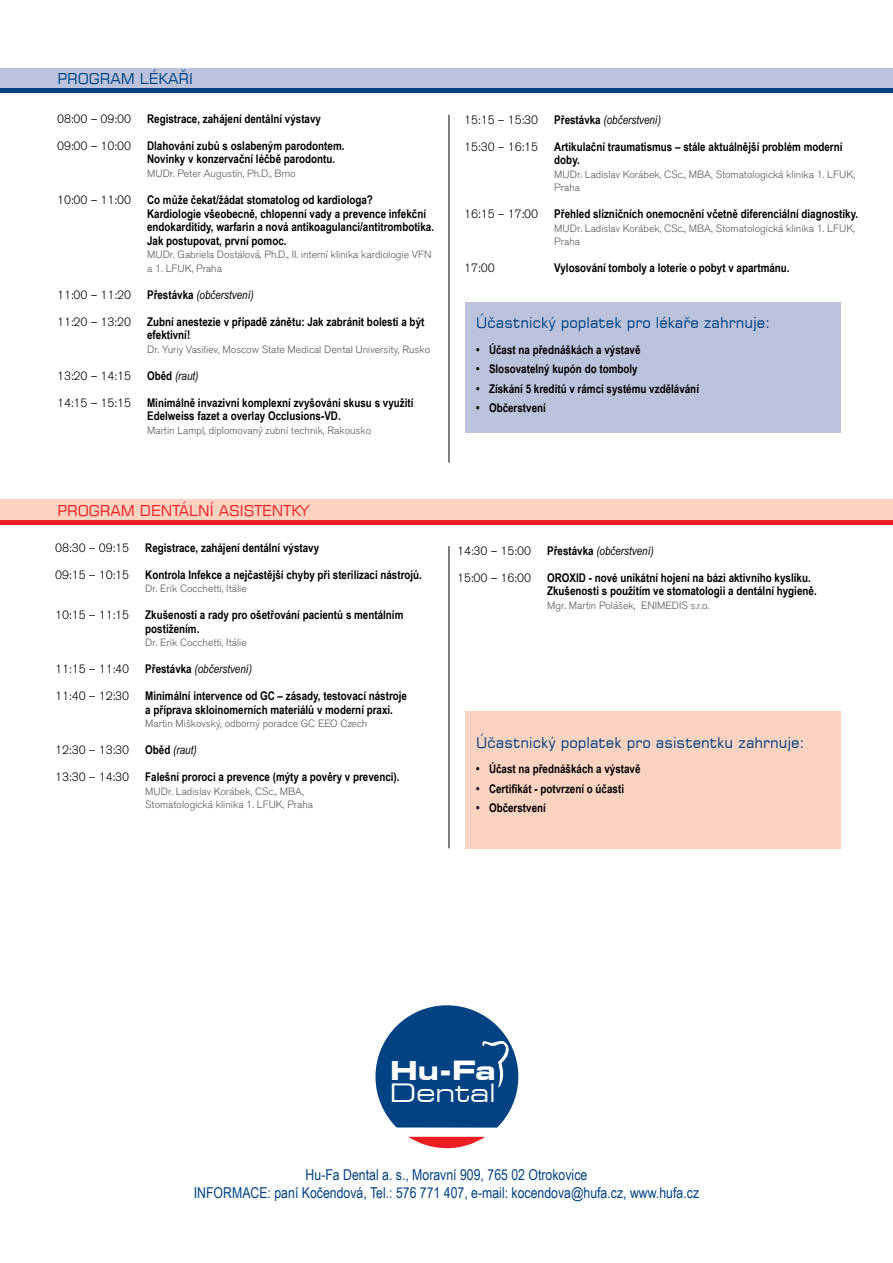
<style>
.page{position:relative;width:893px;height:1263px;background:#fff}
.page>*{position:absolute;margin:0;border:0;box-sizing:border-box;transform-origin:0 0}
.t1{font:700 expanded 26.4px "Square 721 AT";color:#fff}
.t2{font:expanded 25.35px "Square 721 AT";color:#fff}
.t3{font:15px/18px "Arial Narrow";color:#004282;text-align:center}
.t4{font:15px "Square 721 AT";color:#004282}
.t5{font:15px "Square 721 AT";color:#ed1d24}
.t6{font:700 12px/13.5px "Arial Narrow";color:#000}
.t7{font:300 12px "Akzidenz Grotesk CE";color:#000}
.t8{font:italic 12px "Arial Narrow";color:#000}
.t9{font:300 10.5px/13.5px "Akzidenz Grotesk CE";color:#58595b}
.s1{font-weight:700;font-style:normal}
</style>
<div class="page">
<svg style="left:375px;top:1005px;width:143px;height:143px"></svg>
<div style="left:0;top:68px;width:893px;height:20px;background:#bbc3dc"></div>
<div style="left:466px;top:302px;width:375px;height:130px;background:#bbc3dc"></div>
<div style="left:0;top:88px;width:893px;height:5px;background:#004282"></div>
<hr style="left:449px;top:115px;width:1px;height:348px;background:#000">
<div style="left:0;top:500px;width:893px;height:20px;background:#fcd3c1"></div>
<hr style="left:0;top:520px;width:893px;height:4px;background:#ed1d24">
<hr style="left:449px;top:546px;width:1px;height:302px;background:#000">
<div style="left:466px;top:711px;width:375px;height:137px;background:#fcd3c1"></div>
<p class="t4" style="left:57px;top:69px;width:137px">PROGRAM LÉKAŘI</p>
<p class="t7" style="left:57px;top:112px;width:75px">08:00 – 09:00</p>
<p class="t6" style="left:147px;top:111px;width:175px">Registrace, zahájení dentální výstavy</p>
<p class="t7" style="left:57px;top:139px;width:75px">09:00 – 10:00</p>
<p class="t6" style="left:147px;top:138px;width:199px">Dlahování zubů s oslabeným parodontem.<br>Novinky v konzervační léčbě parodontu.</p>
<p class="t9" style="left:147px;top:167px;width:150px">MUDr. Peter Augustín, Ph.D., Brno</p>
<p class="t7" style="left:57px;top:193px;width:75px">10:00 – 11:00</p>
<p class="t6" style="left:147px;top:192px;width:288px">Co může čekat/žádat stomatolog od kardiologa?<br>Kardiologie všeobecně, chlopenní vady a prevence infekční endokarditidy, warfarin a nová antikoagulanci/antitrombotika.<br>Jak postupovat, první pomoc.</p>
<p class="t9" style="left:147px;top:248px;width:286px">MUDr. Gabriela Dostálová, Ph.D., II. interní klinika kardiologie VFN a 1. LFUK, Praha</p>
<p class="t7" style="left:57px;top:288px;width:75px">11:00 – 11:20</p>
<p class="t8" style="left:147px;top:286px;width:108px"><span class="s1">Přestávka</span> (občerstvení)</p>
<p class="t7" style="left:57px;top:315px;width:75px">11:20 – 13:20</p>
<p class="t6" style="left:147px;top:314px;width:279px">Zubní anestezie v případě zánětu: Jak zabránit bolesti a být efektivní!</p>
<p class="t9" style="left:147px;top:342px;width:285px">Dr. Yuriy Vasiliev, Moscow State Medical Dental University, Rusko</p>
<p class="t7" style="left:57px;top:369px;width:75px">13:20 – 14:15</p>
<p class="t8" style="left:147px;top:367px;width:53px"><span class="s1">Oběd</span> (raut)</p>
<p class="t7" style="left:57px;top:396px;width:75px">14:15 – 15:15</p>
<p class="t6" style="left:147px;top:395px;width:268px">Minimálně invazivní komplexní zvyšování skusu s využití<br>Edelweiss fazet a overlay Occlusions-VD.</p>
<p class="t9" style="left:147px;top:423px;width:226px">Martin Lampl, diplomovaný zubní technik, Rakousko</p>
<p class="t7" style="left:464px;top:113px;width:75px">15:15 – 15:30</p>
<p class="t8" style="left:554px;top:111px;width:108px"><span class="s1">Přestávka</span> (občerstvení)</p>
<p class="t7" style="left:464px;top:140px;width:75px">15:30 – 16:15</p>
<p class="t6" style="left:554px;top:139px;width:290px">Artikulační traumatismus – stále aktuálnější problém moderní doby.</p>
<p class="t9" style="left:554px;top:167px;width:302px">MUDr. Ladislav Korábek, CSc., MBA, Stomatologická klinika 1. LFUK,<br>Praha</p>
<p class="t7" style="left:464px;top:207px;width:75px">16:15 – 17:00</p>
<p class="t6" style="left:554px;top:206px;width:305px">Přehled slizničních onemocnění včetně diferenciální diagnostiky.</p>
<p class="t9" style="left:554px;top:221px;width:302px">MUDr. Ladislav Korábek, CSc., MBA, Stomatologická klinika 1. LFUK,<br>Praha</p>
<p class="t7" style="left:464px;top:261px;width:32px">17:00</p>
<p class="t6" style="left:554px;top:260px;width:237px">Vylosování tomboly a loterie o pobyt v apartmánu.</p>
<p class="t4" style="left:476px;top:313px;width:296px">Účastnický poplatek pro lékaře zahrnuje:</p>
<p class="t6" style="left:476px;top:342px;width:166px">• Účast na přednáškách a výstavě</p>
<p class="t6" style="left:476px;top:362px;width:163px">• Slosovatelný kupón do tomboly</p>
<p class="t6" style="left:476px;top:381px;width:224px">• Získání 5 kreditů v rámci systému vzdělávání</p>
<p class="t6" style="left:476px;top:401px;width:71px">• Občerstvení</p>
<p class="t5" style="left:57px;top:501px;width:253px">PROGRAM DENTÁLNÍ ASISTENTKY</p>
<p class="t7" style="left:55px;top:541px;width:75px">08:30 – 09:15</p>
<p class="t6" style="left:145px;top:540px;width:175px">Registrace, zahájení dentální výstavy</p>
<p class="t7" style="left:55px;top:568px;width:75px">09:15 – 10:15</p>
<p class="t6" style="left:145px;top:567px;width:278px">Kontrola Infekce a nejčastější chyby při sterilizaci nástrojů.</p>
<p class="t9" style="left:145px;top:582px;width:103px">Dr. Erik Cocchetti, Itálie</p>
<p class="t7" style="left:55px;top:608px;width:75px">10:15 – 11:15</p>
<p class="t6" style="left:145px;top:607px;width:260px">Zkušenosti a rady pro ošetřování pacientů s mentálním postižením.</p>
<p class="t9" style="left:145px;top:636px;width:103px">Dr. Erik Cocchetti, Itálie</p>
<p class="t7" style="left:55px;top:662px;width:75px">11:15 – 11:40</p>
<p class="t8" style="left:145px;top:660px;width:108px"><span class="s1">Přestávka</span> (občerstvení)</p>
<p class="t7" style="left:55px;top:689px;width:75px">11:40 – 12:30</p>
<p class="t6" style="left:145px;top:688px;width:263px">Minimální intervence od GC – zásady, testovací nástroje a příprava skloinomerních materiálů v moderní praxi.</p>
<p class="t9" style="left:145px;top:717px;width:223px">Martin Miškovský, odborný poradce GC EEO Czech</p>
<p class="t7" style="left:55px;top:743px;width:75px">12:30 – 13:30</p>
<p class="t8" style="left:145px;top:741px;width:53px"><span class="s1">Oběd</span> (raut)</p>
<p class="t7" style="left:55px;top:770px;width:75px">13:30 – 14:30</p>
<p class="t6" style="left:145px;top:769px;width:256px">Falešní proroci a prevence (mýty a pověry v prevenci).</p>
<p class="t9" style="left:145px;top:784px;width:169px">MUDr. Ladislav Korábek, CSc., MBA,<br>Stomatologická klinika 1. LFUK, Praha</p>
<p class="t7" style="left:457px;top:544px;width:75px">14:30 – 15:00</p>
<p class="t8" style="left:547px;top:542px;width:108px"><span class="s1">Přestávka</span> (občerstvení)</p>
<p class="t7" style="left:457px;top:571px;width:75px">15:00 – 16:00</p>
<p class="t6" style="left:547px;top:570px;width:271px">OROXID - nové unikátní hojení na bázi aktivního kyslíku.<br>Zkušenosti s použitím ve stomatologii a dentální hygieně.</p>
<p class="t9" style="left:547px;top:598px;width:164px">Mgr. Martin Polášek, ENIMEDIS s.r.o.</p>
<p class="t4" style="left:476px;top:733px;width:330px">Účastnický poplatek pro asistentku zahrnuje:</p>
<p class="t6" style="left:476px;top:761px;width:166px">• Účast na přednáškách a výstavě</p>
<p class="t6" style="left:476px;top:781px;width:149px">• Certifikát - potvrzení o účasti</p>
<p class="t6" style="left:476px;top:800px;width:71px">• Občerstvení</p>
<h1 class="t1" style="left:390px;top:1054px;width:107px">Hu-Fa</h1>
<h2 class="t2" style="left:390px;top:1077px;width:108px">Dental</h2>
<p class="t3" style="left:194px;top:1165px;width:507px">Hu-Fa Dental a. s., Moravní 909, 765 02 Otrokovice<br>INFORMACE: paní Kočendová, Tel.: 576 771 407, e-mail: kocendova@hufa.cz, www.hufa.cz</p>
</div>
